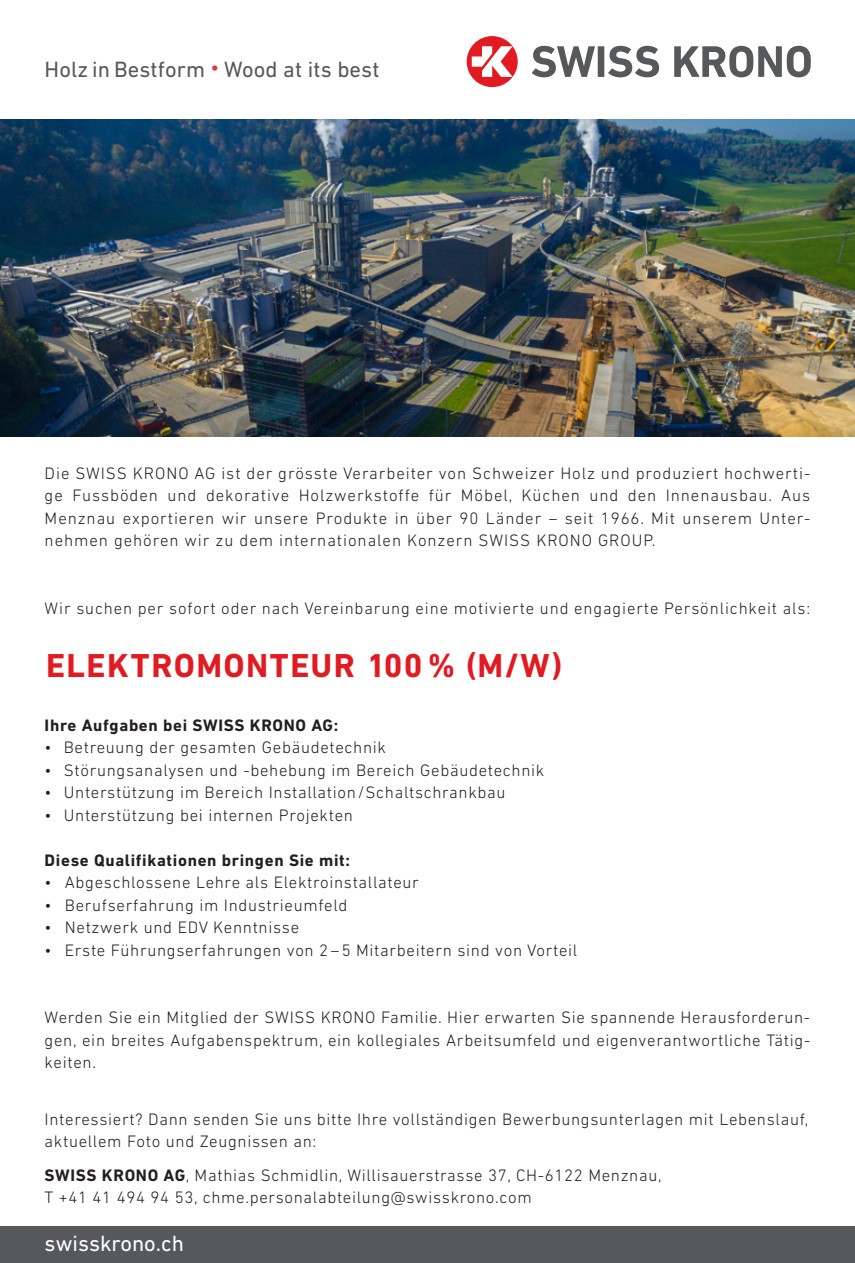
<style>
.page{position:relative;width:855px;height:1263px;background:#fff}
.page>*{position:absolute;margin:0;border:0;box-sizing:border-box;transform-origin:0 0}
.t1{font:700 33.75px "DIN Next LT Pro";letter-spacing:.04em;color:#e21a21}
.t2{font:22.5px "DIN Next LT Pro";letter-spacing:.005em;color:#57585a}
.t3{font:22.5px "DIN Next LT Pro";color:#fff}
.t4{font:300 16.88px/22.5px "DIN Next LT Pro";letter-spacing:.04em;color:#231f20;text-align:justify}
.t5{font:700 16.88px "DIN Next LT Pro";letter-spacing:.04em;color:#231f20}
.s1{font-weight:300;color:#d83642}
.s2{font-weight:700}
</style>
<div class="page">
<div style="left:0;top:1226px;width:855px;height:37px;background:#57585a"></div>
<img style="left:0;top:120px;width:855px;height:316px">
<div style="left:466px;top:36px;width:52px;height:51px;background:#e21a21;border-radius:50%"></div>
<svg style="left:472px;top:46px;width:40px;height:31px"></svg>
<svg style="left:532px;top:46px;width:63px;height:31px"></svg>
<div style="left:597px;top:46px;width:7px;height:31px;background:#57585a"></div>
<svg style="left:608px;top:46px;width:51px;height:31px"></svg>
<svg style="left:674px;top:46px;width:136px;height:31px"></svg>
<h2 class="t2" style="left:45px;top:56px;width:336px">Holz in Bestform <span class="s1">•</span> Wood at its best</h2>
<p class="t4" style="left:45px;top:462px;width:767px">Die SWISS KRONO AG ist der grösste Verarbeiter von Schweizer Holz und produziert hochwerti&shy;ge Fussböden und dekorative Holzwerkstoffe für Möbel, Küchen und den Innenausbau. Aus Menznau exportieren wir unsere Produkte in über 90 Länder – seit 1966. Mit unserem Unter&shy;nehmen gehören wir zu dem internationalen Konzern SWISS KRONO GROUP.</p>
<p class="t4" style="left:45px;top:597px;width:767px">Wir suchen per sofort oder nach Vereinbarung eine motivierte und engagierte Persönlichkeit als:</p>
<h1 class="t1" style="left:46px;top:646px;width:517px">ELEKTROMONTEUR 100% (M/W)</h1>
<p class="t5" style="left:45px;top:715px;width:295px">Ihre Aufgaben bei SWISS KRONO AG:</p>
<p class="t4" style="left:45px;top:736px;width:343px">• Betreuung der gesamten Gebäudetechnik</p>
<p class="t4" style="left:45px;top:759px;width:501px">• Störungsanalysen und -behebung im Bereich Gebäudetechnik</p>
<p class="t4" style="left:45px;top:781px;width:462px">• Unterstützung im Bereich Installation/Schaltschrankbau</p>
<p class="t4" style="left:45px;top:804px;width:310px">• Unterstützung bei internen Projekten</p>
<p class="t5" style="left:45px;top:850px;width:307px">Diese Qualifikationen bringen Sie mit:</p>
<p class="t4" style="left:45px;top:871px;width:376px">• Abgeschlossene Lehre als Elektroinstallateur</p>
<p class="t4" style="left:45px;top:894px;width:304px">• Berufserfahrung im Industrieumfeld</p>
<p class="t4" style="left:45px;top:916px;width:256px">• Netzwerk und EDV Kenntnisse</p>
<p class="t4" style="left:45px;top:939px;width:534px">• Erste Führungserfahrungen von 2–5 Mitarbeitern sind von Vorteil</p>
<p class="t4" style="left:45px;top:1006px;width:767px">Werden Sie ein Mitglied der SWISS KRONO Familie. Hier erwarten Sie spannende Herausforderun&shy;gen, ein breites Aufgabenspektrum, ein kollegiales Arbeitsumfeld und eigenverantwortliche Tätig&shy;keiten.</p>
<p class="t4" style="left:45px;top:1107px;width:765px">Interessiert? Dann senden Sie uns bitte Ihre vollständigen Bewerbungsunterlagen mit Lebenslauf, aktuellem Foto und Zeugnissen an:</p>
<p class="t4" style="left:45px;top:1164px;width:618px"><span class="s2">SWISS KRONO AG</span>, Mathias Schmidlin, Willisauerstrasse 37, CH-6122 Menznau,<br>T +41 41 494 94 53, chme.personalabteilung@swisskrono.com</p>
<h2 class="t3" style="left:45px;top:1230px;width:141px">swisskrono.ch</h2>
</div>
